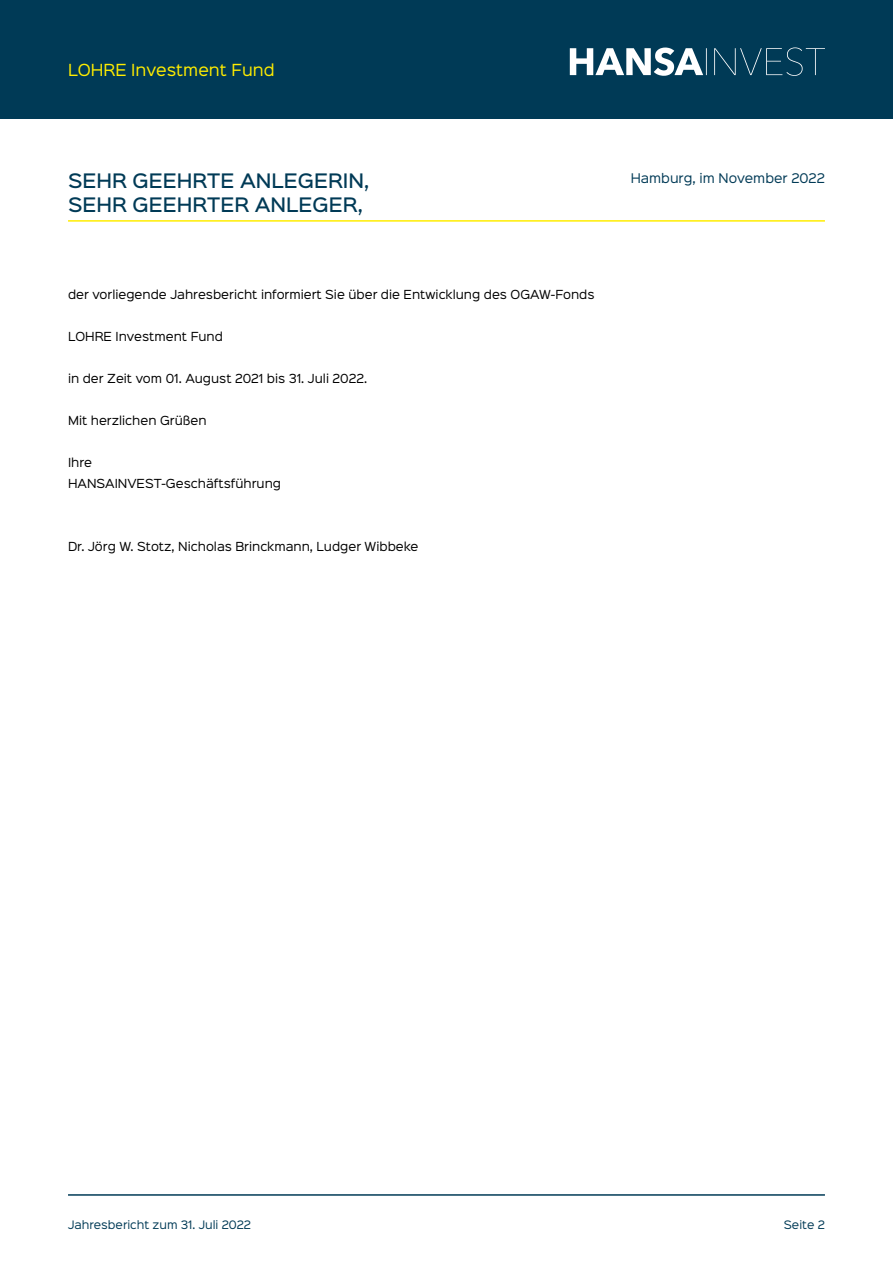
<style>
.page{position:relative;width:893px;height:1263px;background:#fff}
.page>*{position:absolute;margin:0;border:0;box-sizing:border-box;transform-origin:0 0}
.t1{font:500 18px/24px "Sinkin Sans 500";color:#003a56}
.t2{font:15px "Sinkin Sans 400";color:#ffed00}
.t3{font:12px "Sinkin Sans 400";color:#003a56}
.t4{font:11.25px/21px "Sinkin Sans 400";color:#000}
.t5{font:10.5px "Sinkin Sans 400";color:#003a56}
</style>
<div class="page">
<div style="left:0;top:0;width:893px;height:119px;background:#003a56"></div>
<svg style="left:570px;top:47px;width:255px;height:29px"></svg>
<hr style="left:68px;top:1194px;width:757px;height:2px;background:#003a56">
<hr style="left:68px;top:220px;width:757px;height:2px;background:#ffed00">
<h2 class="t2" style="left:68px;top:57px;width:208px">LOHRE Investment Fund</h2>
<h1 class="t1" style="left:68px;top:167px;width:303px">SEHR GEEHRTE ANLEGERIN,<br>SEHR GEEHRTER ANLEGER,</h1>
<p class="t3" style="left:631px;top:168px;width:196px">Hamburg, im November 2022</p>
<p class="t4" style="left:68px;top:283px;width:528px">der vorliegende Jahresbericht informiert Sie über die Entwicklung des OGAW-Fonds</p>
<p class="t4" style="left:68px;top:325px;width:156px">LOHRE Investment Fund</p>
<p class="t4" style="left:68px;top:367px;width:301px">in der Zeit vom 01. August 2021 bis 31. Juli 2022.</p>
<p class="t4" style="left:68px;top:409px;width:140px">Mit herzlichen Grüßen</p>
<p class="t4" style="left:68px;top:451px;width:215px">Ihre<br>HANSAINVEST-Geschäftsführung</p>
<p class="t4" style="left:68px;top:535px;width:352px">Dr. Jörg W. Stotz, Nicholas Brinckmann, Ludger Wibbeke</p>
<p class="t5" style="left:68px;top:1216px;width:185px">Jahresbericht zum 31. Juli 2022</p>
<p class="t5" style="left:784px;top:1216px;width:43px">Seite 2</p>
</div>
